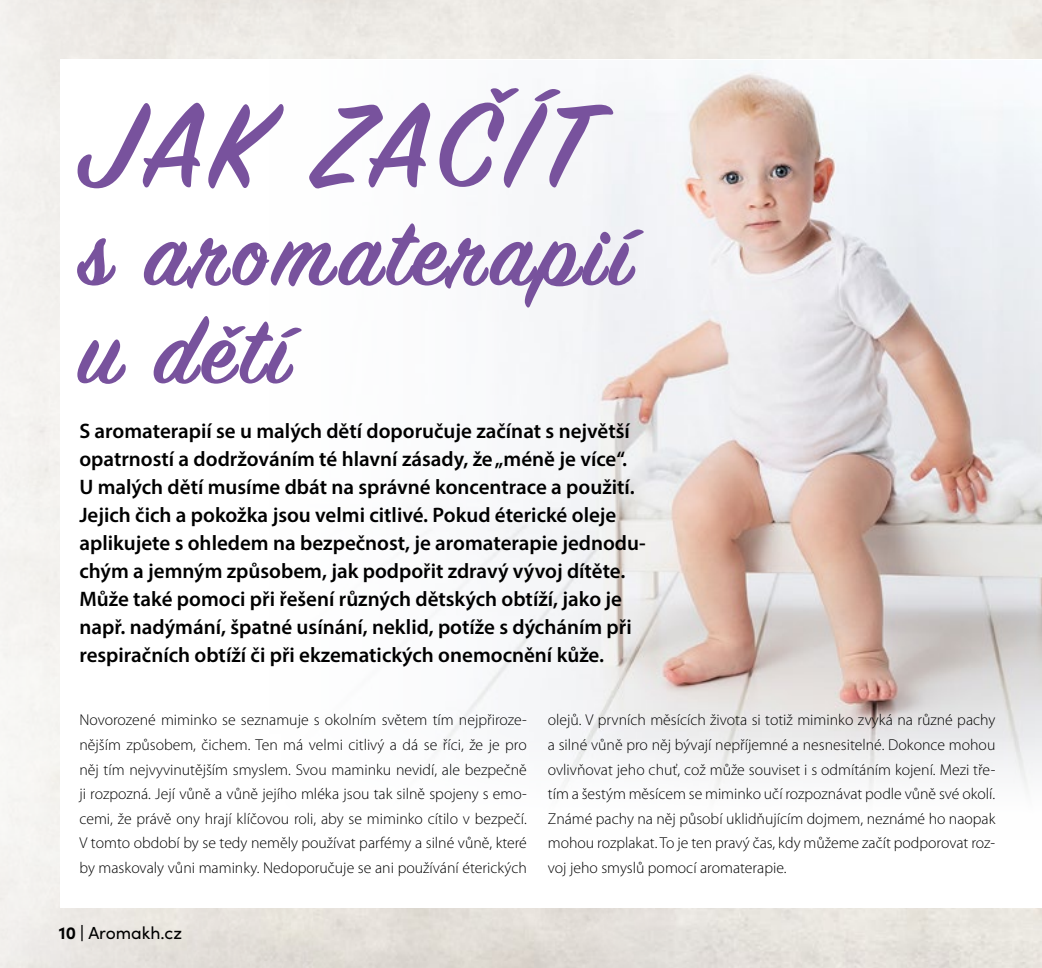
<style>
.page{position:relative;width:1042px;height:968px;background:#fff}
.page>*{position:absolute;margin:0;border:0;box-sizing:border-box;transform-origin:0 0}
.t1{font:600 131.25px "Sign Painter House Script";letter-spacing:.075em;color:#78529d}
.t2{font:600 105px/98px "Sign Painter House Script";letter-spacing:.05em;color:#78529d}
.t3{font:600 21px/28px "Myriad Pro";color:#000}
.t4{font:17.5px "Sofia Pro";color:#000}
.t5{font:300 15.75px/24.5px "Myriad Pro";color:#000;text-align:justify}
.s1{font-weight:700}
</style>
<div class="page">
<div style="left:60px;top:60px;width:982px;height:848px;background:#fff"></div>
<img style="left:425px;top:61px;width:617px;height:735px">
<h1 class="t1" style="left:79px;top:67px;width:519px">JAK ZAČÍT</h1>
<h2 class="t2" style="left:79px;top:213px;width:553px">s aromaterapií u dětí</h2>
<p class="t3" style="left:79px;top:416px;width:568px">S aromaterapií se u malých dětí doporučuje začínat s největší opatrností a dodržováním té hlavní zásady, že „méně je více“.<br>U malých dětí musíme dbát na správné koncentrace a použití.<br>Jejich čich a pokožka jsou velmi citlivé. Pokud éterické oleje aplikujete s ohledem na bezpečnost, je aromaterapie jednodu‑ chým a jemným způsobem, jak podpořit zdravý vývoj dítěte.<br>Může také pomoci při řešení různých dětských obtíží, jako je např. nadýmání, špatné usínání, neklid, potíže s dýcháním při respiračních obtíží či při ekzematických onemocnění kůže.</p>
<p class="t5" style="left:79px;top:708px;width:449px">Novorozené miminko se seznamuje s okolním světem tím nejpřiroze&shy;nějším způsobem, čichem. Ten má velmi citlivý a dá se říci, že je pro něj tím nejvyvinutějším smyslem. Svou maminku nevidí, ale bezpečně ji rozpozná. Její vůně a vůně jejího mléka jsou tak silně spojeny s emo&shy;cemi, že právě ony hrají klíčovou roli, aby se miminko cítilo v bezpečí.<br>V tomto období by se tedy neměly používat parfémy a silné vůně, které by maskovaly vůni maminky. Nedoporučuje se ani používání éterických</p>
<p class="t5" style="left:548px;top:708px;width:449px">olejů. V prvních měsících života si totiž miminko zvyká na různé pachy a silné vůně pro něj bývají nepříjemné a nesnesitelné. Dokonce mohou ovlivňovat jeho chuť, což může souviset i s odmítáním kojení. Mezi tře&shy;tím a šestým měsícem se miminko učí rozpoznávat podle vůně své okolí.<br>Známé pachy na něj působí uklidňujícím dojmem, neznámé ho naopak mohou rozplakat. To je ten pravý čas, kdy můžeme začít podporovat roz&shy;voj jeho smyslů pomocí aromaterapie.</p>
<p class="t4" style="left:59px;top:920px;width:125px"><span class="s1">10 |</span> Aromakh.cz</p>
</div>
